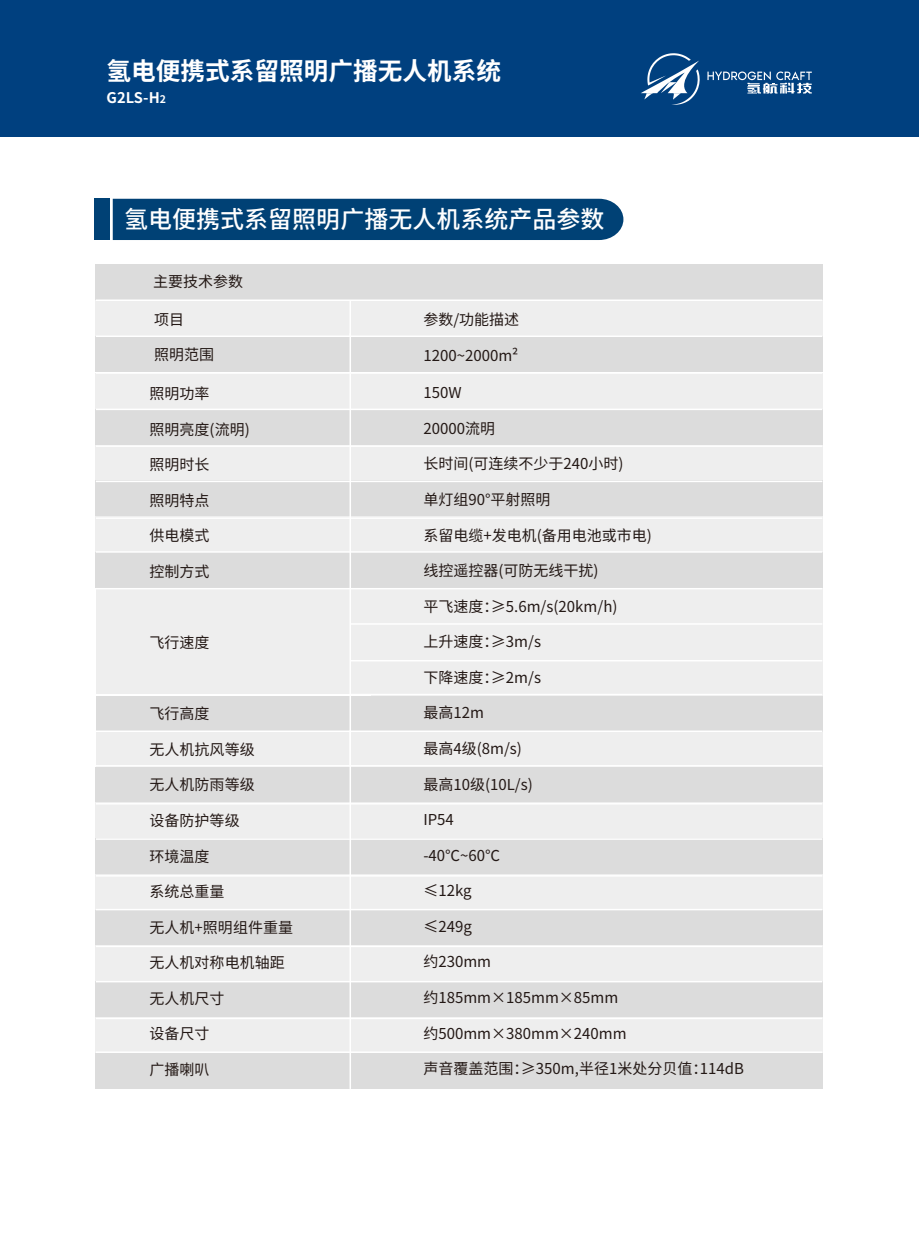
<style>
.page{position:relative;width:919px;height:1238px;background:#fff}
.page>*{position:absolute;margin:0;border:0;box-sizing:border-box;transform-origin:0 0}
.t1{font:700 24.6px "Source Han Sans CN";color:#fff}
.t2{font:500 24px "Source Han Sans CN";color:#fff}
.t3{font:15px "Source Han Sans CN";color:#231815}
.t4{font:700 14.7px "Source Han Sans CN";color:#fff}
.s1{font-size:10.5px}
</style>
<div class="page">
<div style="left:0;top:0;width:918px;height:136px;background:#00407f"></div>
<svg style="left:641px;top:53px;width:59px;height:52px"></svg>
<svg style="left:707px;top:71px;width:104px;height:23px"></svg>
<div style="left:95px;top:199px;width:15px;height:41px;background:#004175"></div>
<div style="left:113px;top:199px;width:510px;height:41px;background:#004175"></div>
<div style="left:96px;top:373px;width:363px;height:36px;background:#eee"></div>
<div style="left:459px;top:373px;width:363px;height:36px;background:#eee"></div>
<div style="left:96px;top:409px;width:363px;height:36px;background:#dcdcdc"></div>
<div style="left:459px;top:409px;width:363px;height:36px;background:#dcdcdc"></div>
<div style="left:96px;top:445px;width:363px;height:35px;background:#eee"></div>
<div style="left:459px;top:445px;width:363px;height:35px;background:#eee"></div>
<div style="left:96px;top:480px;width:363px;height:36px;background:#dcdcdc"></div>
<div style="left:459px;top:480px;width:363px;height:36px;background:#dcdcdc"></div>
<div style="left:96px;top:516px;width:363px;height:36px;background:#eee"></div>
<div style="left:459px;top:516px;width:363px;height:36px;background:#eee"></div>
<div style="left:96px;top:552px;width:363px;height:36px;background:#dcdcdc"></div>
<div style="left:459px;top:552px;width:363px;height:36px;background:#dcdcdc"></div>
<div style="left:371px;top:659px;width:451px;height:36px;background:#eee"></div>
<div style="left:96px;top:696px;width:726px;height:35px;background:#dcdcdc"></div>
<div style="left:371px;top:588px;width:451px;height:35px;background:#eee"></div>
<div style="left:96px;top:731px;width:726px;height:36px;background:#eee"></div>
<div style="left:371px;top:623px;width:451px;height:36px;background:#eee"></div>
<div style="left:96px;top:588px;width:275px;height:106px;background:#eee"></div>
<hr style="left:96px;top:408px;width:726px;height:2px;background:#fff">
<hr style="left:96px;top:445px;width:726px;height:2px;background:#fff">
<hr style="left:96px;top:480px;width:726px;height:2px;background:#fff">
<hr style="left:96px;top:517px;width:726px;height:2px;background:#fff">
<hr style="left:96px;top:551px;width:726px;height:1px;background:#fff">
<hr style="left:96px;top:588px;width:726px;height:1px;background:#fff">
<hr style="left:350px;top:623px;width:472px;height:1px;background:#fff">
<hr style="left:350px;top:660px;width:472px;height:1px;background:#fff">
<hr style="left:350px;top:693px;width:472px;height:2px;background:#fff">
<hr style="left:96px;top:730px;width:726px;height:2px;background:#fff">
<hr style="left:349px;top:373px;width:2px;height:392px;background:#fff">
<div style="left:96px;top:766px;width:363px;height:36px;background:#dcdcdc"></div>
<div style="left:459px;top:766px;width:363px;height:36px;background:#dcdcdc"></div>
<div style="left:96px;top:802px;width:363px;height:36px;background:#eee"></div>
<div style="left:459px;top:802px;width:363px;height:36px;background:#eee"></div>
<div style="left:96px;top:838px;width:363px;height:36px;background:#dcdcdc"></div>
<div style="left:459px;top:838px;width:363px;height:36px;background:#dcdcdc"></div>
<div style="left:96px;top:874px;width:363px;height:35px;background:#eee"></div>
<div style="left:459px;top:874px;width:363px;height:35px;background:#eee"></div>
<div style="left:96px;top:909px;width:363px;height:36px;background:#dcdcdc"></div>
<div style="left:459px;top:909px;width:363px;height:36px;background:#dcdcdc"></div>
<div style="left:96px;top:945px;width:363px;height:36px;background:#eee"></div>
<div style="left:459px;top:945px;width:363px;height:36px;background:#eee"></div>
<div style="left:96px;top:981px;width:363px;height:35px;background:#dcdcdc"></div>
<div style="left:459px;top:981px;width:363px;height:35px;background:#dcdcdc"></div>
<div style="left:96px;top:1016px;width:363px;height:36px;background:#eee"></div>
<div style="left:459px;top:1016px;width:363px;height:36px;background:#eee"></div>
<div style="left:96px;top:1052px;width:363px;height:36px;background:#dcdcdc"></div>
<div style="left:459px;top:1052px;width:363px;height:36px;background:#dcdcdc"></div>
<hr style="left:96px;top:803px;width:726px;height:1px;background:#fff">
<hr style="left:96px;top:838px;width:726px;height:1px;background:#fff">
<hr style="left:96px;top:875px;width:726px;height:1px;background:#fff">
<hr style="left:96px;top:908px;width:726px;height:2px;background:#fff">
<hr style="left:96px;top:945px;width:726px;height:2px;background:#fff">
<hr style="left:96px;top:980px;width:726px;height:2px;background:#fff">
<hr style="left:96px;top:1017px;width:726px;height:2px;background:#fff">
<hr style="left:96px;top:1051px;width:726px;height:1px;background:#fff">
<hr style="left:349px;top:730px;width:2px;height:358px;background:#fff">
<hr style="left:96px;top:765px;width:726px;height:1px;background:#fff">
<div style="left:96px;top:300px;width:363px;height:36px;background:#eee"></div>
<div style="left:459px;top:300px;width:363px;height:36px;background:#eee"></div>
<div style="left:96px;top:336px;width:363px;height:36px;background:#dcdcdc"></div>
<div style="left:459px;top:336px;width:363px;height:36px;background:#dcdcdc"></div>
<div style="left:96px;top:264px;width:363px;height:36px;background:#dcdcdc"></div>
<div style="left:459px;top:264px;width:363px;height:36px;background:#dcdcdc"></div>
<hr style="left:96px;top:335px;width:726px;height:2px;background:#fff">
<hr style="left:96px;top:299px;width:726px;height:2px;background:#fff">
<hr style="left:96px;top:372px;width:726px;height:2px;background:#fff">
<hr style="left:349px;top:300px;width:2px;height:36px;background:#fff">
<hr style="left:349px;top:333px;width:2px;height:40px;background:#fff">
<h1 class="t1" style="left:106px;top:57px;width:396px">氢电便携式系留照明广播无人机系统</h1>
<p class="t4" style="left:107px;top:89px;width:61px">G2LS-H<span class="s1">2</span></p>
<h2 class="t2" style="left:124px;top:205px;width:481px">氢电便携式系留照明广播无人机系统产品参数</h2>
<p class="t3" style="left:153px;top:273px;width:91px">主要技术参数</p>
<p class="t3" style="left:154px;top:310px;width:31px">项目</p>
<p class="t3" style="left:154px;top:346px;width:62px">照明范围</p>
<p class="t3" style="left:150px;top:385px;width:61px">照明功率</p>
<p class="t3" style="left:150px;top:421px;width:102px">照明亮度(流明)</p>
<p class="t3" style="left:150px;top:456px;width:61px">照明时长</p>
<p class="t3" style="left:150px;top:492px;width:61px">照明特点</p>
<p class="t3" style="left:150px;top:527px;width:61px">供电模式</p>
<p class="t3" style="left:150px;top:563px;width:61px">控制方式</p>
<p class="t3" style="left:150px;top:634px;width:61px">飞行速度</p>
<p class="t3" style="left:150px;top:705px;width:61px">飞行高度</p>
<p class="t3" style="left:150px;top:740px;width:106px">无人机抗风等级</p>
<p class="t3" style="left:150px;top:776px;width:106px">无人机防雨等级</p>
<p class="t3" style="left:150px;top:812px;width:91px">设备防护等级</p>
<p class="t3" style="left:150px;top:847px;width:61px">环境温度</p>
<p class="t3" style="left:150px;top:883px;width:76px">系统总重量</p>
<p class="t3" style="left:150px;top:918px;width:145px">无人机+照明组件重量</p>
<p class="t3" style="left:150px;top:954px;width:136px">无人机对称电机轴距</p>
<p class="t3" style="left:150px;top:989px;width:76px">无人机尺寸</p>
<p class="t3" style="left:150px;top:1025px;width:61px">设备尺寸</p>
<p class="t3" style="left:150px;top:1060px;width:61px">广播喇叭</p>
<p class="t3" style="left:423px;top:311px;width:97px">参数/功能描述</p>
<p class="t3" style="left:423px;top:347px;width:96px">1200~2000m²</p>
<p class="t3" style="left:423px;top:384px;width:40px">150W</p>
<p class="t3" style="left:423px;top:420px;width:73px">20000流明</p>
<p class="t3" style="left:423px;top:455px;width:202px">长时间(可连续不少于240小时)</p>
<p class="t3" style="left:423px;top:491px;width:129px">单灯组90°平射照明</p>
<p class="t3" style="left:423px;top:526px;width:230px">系留电缆+发电机(备用电池或市电)</p>
<p class="t3" style="left:423px;top:562px;width:177px">线控遥控器(可防无线干扰)</p>
<p class="t3" style="left:423px;top:597px;width:196px">平飞速度：≥5.6m/s(20km/h)</p>
<p class="t3" style="left:423px;top:633px;width:119px">上升速度：≥3m/s</p>
<p class="t3" style="left:423px;top:669px;width:119px">下降速度：≥2m/s</p>
<p class="t3" style="left:423px;top:704px;width:62px">最高12m</p>
<p class="t3" style="left:423px;top:740px;width:100px">最高4级(8m/s)</p>
<p class="t3" style="left:423px;top:775px;width:111px">最高10级(10L/s)</p>
<p class="t3" style="left:423px;top:811px;width:32px">IP54</p>
<p class="t3" style="left:423px;top:846px;width:78px">-40℃~60℃</p>
<p class="t3" style="left:423px;top:882px;width:50px">≤12kg</p>
<p class="t3" style="left:423px;top:917px;width:50px">≤249g</p>
<p class="t3" style="left:423px;top:953px;width:69px">约230mm</p>
<p class="t3" style="left:423px;top:988px;width:196px">约185mm×185mm×85mm</p>
<p class="t3" style="left:423px;top:1024px;width:205px">约500mm×380mm×240mm</p>
<p class="t3" style="left:423px;top:1060px;width:322px">声音覆盖范围：≥350m,半径1米处分贝值：114dB</p>
</div>
